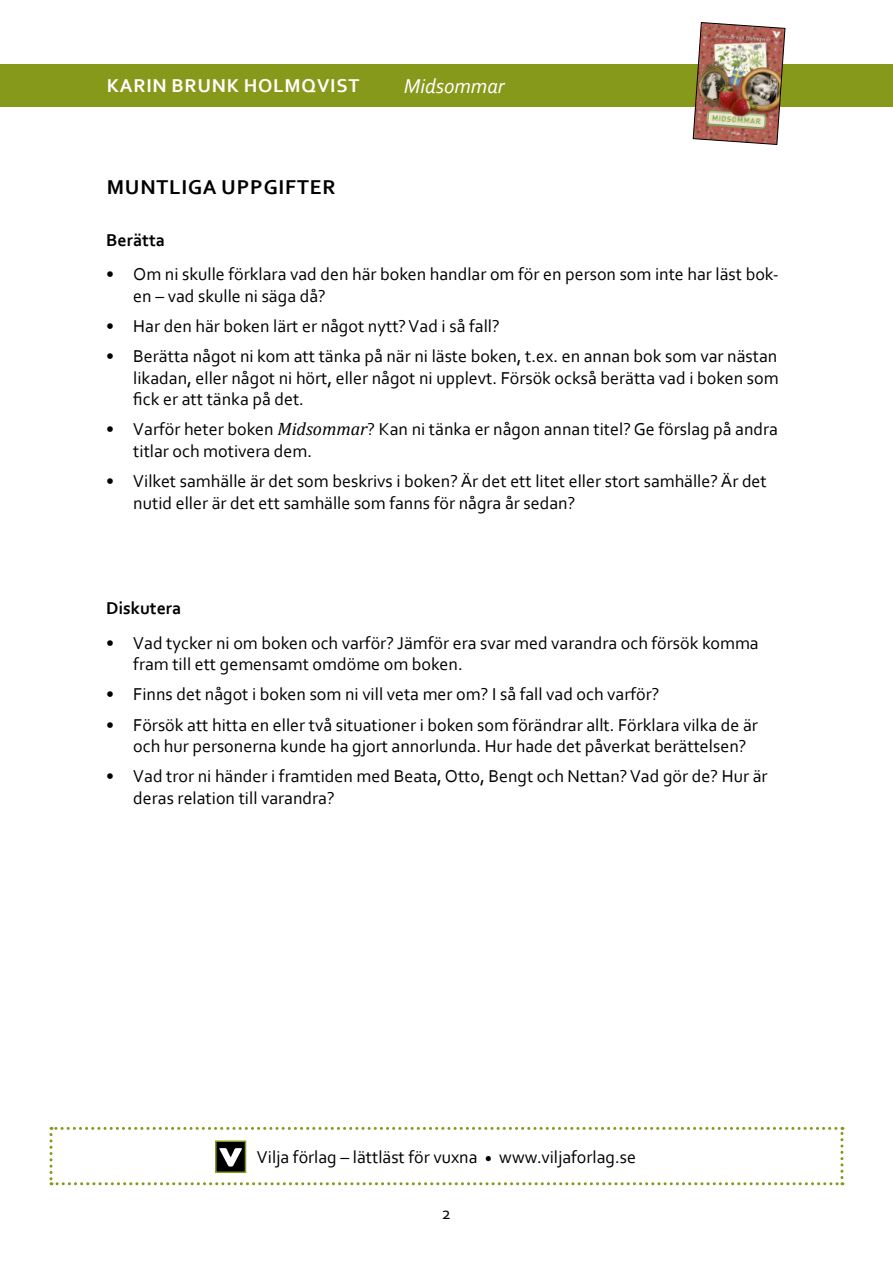
<style>
.page{position:relative;width:893px;height:1263px;background:#fff}
.page>*{position:absolute;margin:0;border:0;box-sizing:border-box;transform-origin:0 0}
.t1{font:700 21px "Corbel";letter-spacing:.04em;color:#000}
.t2{font:italic 21px "Corbel";color:#fff}
.t3{font:700 19.5px "Corbel";letter-spacing:.04em;color:#fff}
.t4{font:18px/21.6px "Corbel";color:#000}
.t5{font:700 18px "Corbel";color:#000}
.s1{font-family:"Cambria";font-style:italic}
</style>
<div class="page">
<div style="left:0;top:64px;width:893px;height:42px;background:#86991a"></div>
<svg style="left:50px;top:1127px;width:793px;height:58px"></svg>
<div style="left:215px;top:1140px;width:31px;height:33px;border:2px solid #86991a"></div>
<img style="left:693px;top:22px;width:92px;height:123px">
<p class="t3" style="left:107px;top:74px;width:254px">KARIN BRUNK HOLMQVIST</p>
<p class="t2" style="left:404px;top:73px;width:102px">Midsommar</p>
<p class="t1" style="left:107px;top:174px;width:230px">MUNTLIGA UPPGIFTER</p>
<p class="t5" style="left:106px;top:229px;width:60px">Berätta</p>
<p class="t4" style="left:133px;top:263px;width:647px;text-indent:-27px">• Om ni skulle förklara vad den här boken handlar om för en person som inte har läst bok&shy;en – vad skulle ni säga då?</p>
<p class="t4" style="left:106px;top:315px;width:395px">• Har den här boken lärt er något nytt? Vad i så fall?</p>
<p class="t4" style="left:133px;top:345px;width:647px;text-align:justify;text-indent:-27px">• Berätta något ni kom att tänka på när ni läste boken, t.ex. en annan bok som var nästan likadan, eller något ni hört, eller något ni upplevt. Försök också berätta vad i boken som fick er att tänka på det.</p>
<p class="t4" style="left:133px;top:418px;width:646px;text-indent:-27px">• Varför heter boken <span class="s1">Midsommar</span>? Kan ni tänka er någon annan titel? Ge förslag på andra titlar och motivera dem.</p>
<p class="t4" style="left:133px;top:470px;width:635px;text-indent:-27px">• Vilket samhälle är det som beskrivs i boken? Är det ett litet eller stort samhälle? Är det nutid eller är det ett samhälle som fanns för några år sedan?</p>
<p class="t5" style="left:106px;top:597px;width:77px">Diskutera</p>
<p class="t4" style="left:133px;top:631px;width:627px;text-indent:-27px">• Vad tycker ni om boken och varför? Jämför era svar med varandra och försök komma fram till ett gemensamt omdöme om boken.</p>
<p class="t4" style="left:106px;top:683px;width:555px">• Finns det något i boken som ni vill veta mer om? I så fall vad och varför?</p>
<p class="t4" style="left:133px;top:713px;width:626px;text-indent:-27px">• Försök att hitta en eller två situationer i boken som förändrar allt. Förklara vilka de är och hur personerna kunde ha gjort annorlunda. Hur hade det påverkat berättelsen?</p>
<p class="t4" style="left:133px;top:765px;width:636px;text-indent:-27px">• Vad tror ni händer i framtiden med Beata, Otto, Bengt och Nettan? Vad gör de? Hur är deras relation till varandra?</p>
<p class="t4" style="left:257px;top:1145px;width:381px">Vilja förlag – lättläst för vuxna <sub>•</sub> www.viljaforlag.se</p>
<p class="t4" style="left:442px;top:1202px;width:11px">2</p>
</div>
